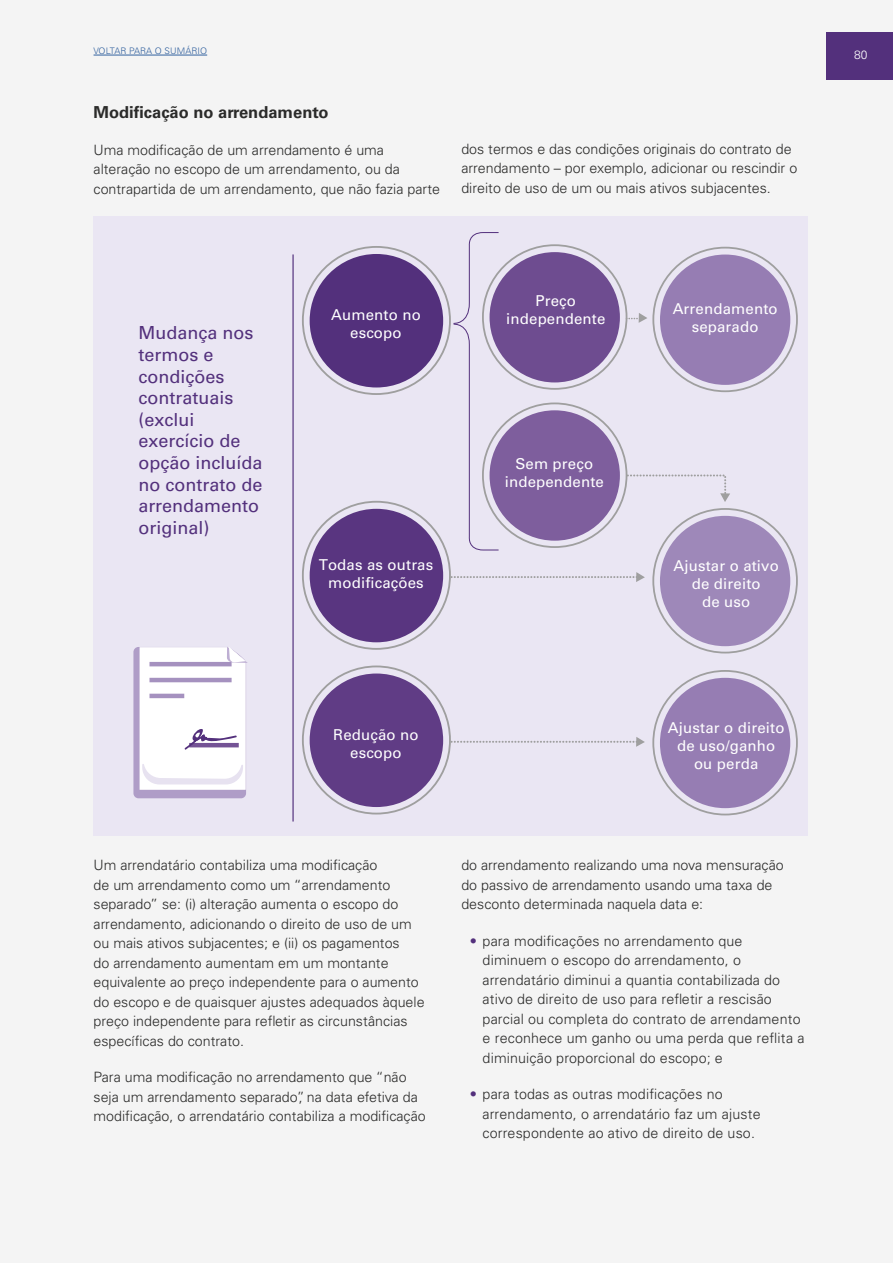
<style>
.page{position:relative;width:893px;height:1263px;background:#f4f4f4}
.page>*{position:absolute;margin:0;border:0;box-sizing:border-box;transform-origin:0 0}
.t1{font:18px/21.6px "Univers LT Std";color:#53307c}
.t2{font:700 16.5px "Univers LT Std";color:#2b2b2a}
.t3{font:15px/18px "Univers LT Std";letter-spacing:.01em;color:#fff;text-align:center}
.t4{font:300 14.25px/19.5px "Univers LT Std";color:#2b2b2a}
.t5{font:300 12px "Univers LT Std";color:#fff}
.t6{font:300 9px "Univers LT Std";letter-spacing:.01em;color:#31609e}
.s1{color:#53307c}
</style>
<div class="page">
<div style="left:826px;top:32px;width:67px;height:48px;background:#53307c"></div>
<hr style="left:94px;top:55px;width:113px;height:1px;background:#31609e">
<div style="left:94px;top:216px;width:714px;height:619px;background:#eae6f3"></div>
<hr style="left:292px;top:254px;width:2px;height:567px;background:#53307c">
<div style="left:310px;top:254px;width:133px;height:133px;background:#53307c;border-radius:50%"></div>
<div style="left:310px;top:509px;width:133px;height:133px;background:#593580;border-radius:50%"></div>
<div style="left:490px;top:252px;width:130px;height:130px;background:#6e4c90;border-radius:50%"></div>
<div style="left:660px;top:255px;width:130px;height:130px;background:#967db3;border-radius:50%"></div>
<div style="left:660px;top:516px;width:130px;height:130px;background:#9e88b9;border-radius:50%"></div>
<div style="left:660px;top:678px;width:130px;height:130px;background:#967db3;border-radius:50%"></div>
<div style="left:490px;top:410px;width:130px;height:131px;background:#7e5e9d;border-radius:50%"></div>
<svg style="left:453px;top:232px;width:46px;height:319px"></svg>
<svg style="left:626px;top:473px;width:104px;height:29px"></svg>
<svg style="left:451px;top:572px;width:194px;height:10px"></svg>
<div style="left:310px;top:673px;width:133px;height:134px;background:#603c85;border-radius:50%"></div>
<svg style="left:451px;top:737px;width:194px;height:10px"></svg>
<svg style="left:626px;top:313px;width:21px;height:10px"></svg>
<svg style="left:133px;top:647px;width:115px;height:151px;background:#ece8f1"></svg>
<p class="t6" style="left:94px;top:46px;width:115px">VOLTAR PARA O SUMÁRIO</p>
<p class="t2" style="left:94px;top:103px;width:237px">Modificação no arrendamento</p>
<p class="t4" style="left:94px;top:140px;width:348px">Uma modificação de um arrendamento é uma alteração no escopo de um arrendamento, ou da contrapartida de um arrendamento, que não fazia parte</p>
<p class="t4" style="left:461px;top:139px;width:337px">dos termos e das condições originais do contrato de arrendamento – por exemplo, adicionar ou rescindir o direito de uso de um ou mais ativos subjacentes.</p>
<p class="t1" style="left:139px;top:322px;width:126px">Mudança nos termos e condições contratuais (exclui exercício de opção incluída no contrato de arrendamento original)</p>
<p class="t3" style="left:331px;top:306px;width:91px">Aumento no escopo</p>
<p class="t3" style="left:319px;top:556px;width:116px">Todas as outras modificações</p>
<p class="t3" style="left:506px;top:292px;width:101px">Preço independente</p>
<p class="t3" style="left:673px;top:300px;width:106px">Arrendamento separado</p>
<p class="t3" style="left:505px;top:455px;width:101px">Sem preço independente</p>
<p class="t3" style="left:673px;top:557px;width:107px">Ajustar o ativo de direito<br>de uso</p>
<p class="t3" style="left:333px;top:725px;width:87px">Redução no escopo</p>
<p class="t4" style="left:94px;top:855px;width:333px">Um arrendatário contabiliza uma modificação<br>de um arrendamento como um “arrendamento separado” se: (i) alteração aumenta o escopo do arrendamento, adicionando o direito de uso de um ou mais ativos subjacentes; e (ii) os pagamentos<br>do arrendamento aumentam em um montante equivalente ao preço independente para o aumento do escopo e de quaisquer ajustes adequados àquele preço independente para refletir as circunstâncias específicas do contrato.</p>
<p class="t4" style="left:94px;top:1067px;width:334px">Para uma modificação no arrendamento que “não seja um arrendamento separado”, na data efetiva da modificação, o arrendatário contabiliza a modificação</p>
<p class="t3" style="left:668px;top:719px;width:118px">Ajustar o direito de uso/ganho ou perda</p>
<p class="t4" style="left:461px;top:855px;width:324px">do arrendamento realizando uma nova mensuração do passivo de arrendamento usando uma taxa de desconto determinada naquela data e:</p>
<p class="t4" style="left:483px;top:931px;width:323px;text-indent:-13px"><span class="s1">•</span> para modificações no arrendamento que diminuem o escopo do arrendamento, o arrendatário diminui a quantia contabilizada do ativo de direito de uso para refletir a rescisão parcial ou completa do contrato de arrendamento e reconhece um ganho ou uma perda que reflita a diminuição proporcional do escopo; e</p>
<p class="t4" style="left:483px;top:1084px;width:279px;text-indent:-13px"><span class="s1">•</span> para todas as outras modificações no arrendamento, o arrendatário faz um ajuste correspondente ao ativo de direito de uso.</p>
<p class="t5" style="left:854px;top:48px;width:15px">80</p>
</div>
